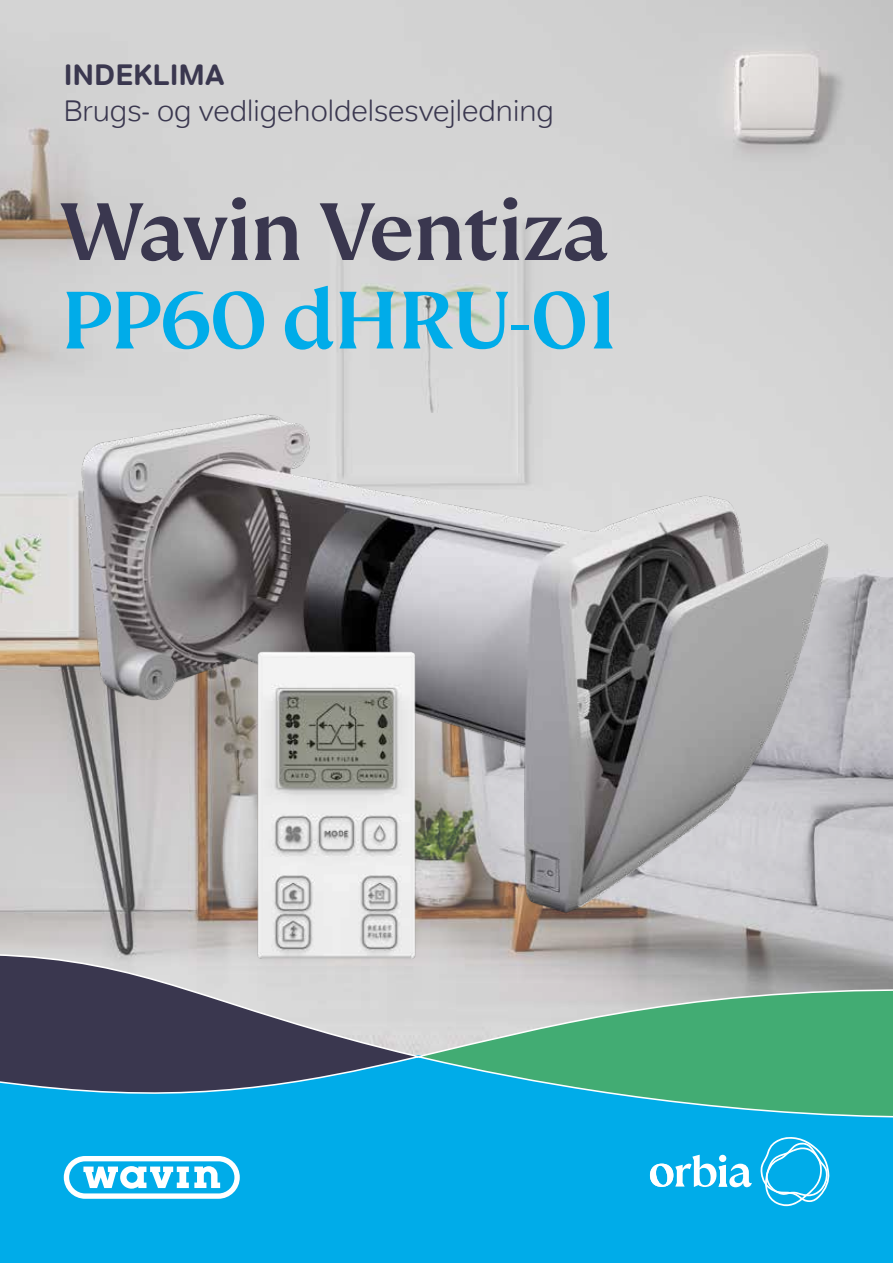
<style>
.page{position:relative;width:893px;height:1263px;background:#fff}
.page>*{position:absolute;margin:0;border:0;box-sizing:border-box;transform-origin:0 0}
.t1{font:500 90px "FS Kim";letter-spacing:-.02em;color:#3a374f}
.t2{font:500 90px "FS Kim";letter-spacing:-.02em;color:#00ace9}
.t3{font:300 30px "Tondo";color:#3a374f}
.t4{font:700 30px "Tondo";color:#3a374f}
</style>
<div class="page">
<img style="left:0;top:0;width:893px;height:981px">
<img style="left:0;top:342px;width:893px;height:612px">
<img style="left:256px;top:652px;width:161px;height:296px">
<div style="left:0;top:1056px;width:893px;height:207px;background:#00ace9"></div>
<svg style="left:64px;top:1156px;width:176px;height:43px"></svg>
<svg style="left:650px;top:1155px;width:102px;height:32px"></svg>
<svg style="left:760px;top:1137px;width:69px;height:70px"></svg>
<svg style="left:420px;top:981px;width:473px;height:137px;fill:#42ac73"></svg>
<svg style="left:0;top:948px;width:420px;height:146px;background:#6f788a"></svg>
<p class="t4" style="left:64px;top:56px;width:162px">INDEKLIMA</p>
<p class="t3" style="left:64px;top:92px;width:492px">Brugs- og vedligeholdelsesvejledning</p>
<h1 class="t1" style="left:61px;top:182px;width:550px">Wavin Ventiza</h1>
<h1 class="t2" style="left:61px;top:270px;width:559px">PP60 dHRU-01</h1>
</div>
